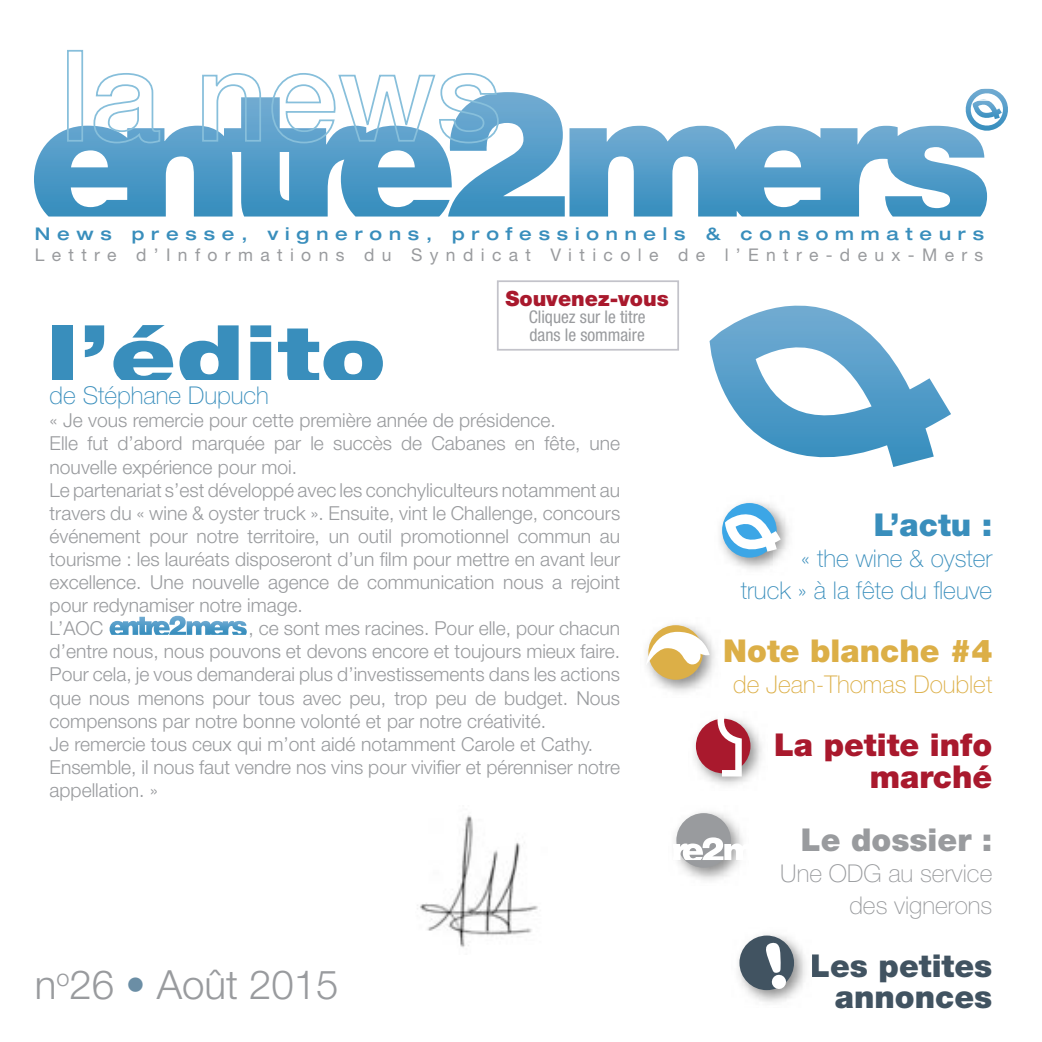
<style>
.page{position:relative;width:1042px;height:1042px;background:#fff}
.page>*{position:absolute;margin:0;border:0;box-sizing:border-box;transform-origin:0 0}
.t1{font:900 84px "Helvetica Neue";color:#398ebc;scale:1.25 1}
.t2{font:300 40.25px "Helvetica Neue";color:#999b9e}
.t3{font:900 31.5px/31.5px "Helvetica Neue";color:#a9192d;text-align:right}
.t4{font:900 31.5px/31.5px "Helvetica Neue";color:#415361;text-align:right}
.t5{font:900 31.5px "Helvetica Neue";color:#dcaf47}
.t6{font:900 31.5px "Helvetica Neue";color:#999b9e}
.t7{font:900 31.5px "Helvetica Neue";color:#398ebc}
.t8{font:100 24.5px/31.5px "Helvetica Neue";color:#398ebc;text-align:right}
.t9{font:100 24.5px/31.5px "Helvetica Neue";color:#999b9e;text-align:right}
.t10{font:100 24.5px "Helvetica Neue";color:#dcaf47}
.t11{font:900 21px "Helvetica Neue";color:#a9192d}
.t12{font:300 19.25px/23.1px "Helvetica Neue";color:#999b9e}
.t13{font:17.5px "Helvetica Neue";letter-spacing:.42em;color:#999b9e}
.t14{font:500 expanded 17.5px "Helvetica Neue";letter-spacing:.39em;color:#398ebc}
.t15{font:condensed 17.5px/17.5px "Helvetica Neue";color:#999b9e}
.s1{color:#6b8ea5}
</style>
<div class="page">
<svg style="left:34px;top:98px;width:236px;height:118px"></svg>
<hr style="left:34px;top:97px;width:418px;height:1px;background:#78b2d1">
<svg style="left:110px;top:616px;width:137px;height:19px"></svg>
<hr style="left:110px;top:616px;width:60px;height:1px;background:#78b2d1">
<img style="left:417px;top:815px;width:121px;height:133px">
<img style="left:720px;top:502px;width:69px;height:68px">
<img style="left:773px;top:550px;width:16px;height:20px">
<div style="left:722px;top:503px;width:54px;height:54px;background:#3ca6e6;border-radius:50%"></div>
<svg style="left:725px;top:514px;width:56px;height:38px"></svg>
<img style="left:694px;top:719px;width:68px;height:67px">
<div style="left:696px;top:719px;width:54px;height:54px;background:#a9192d;border-radius:50%"></div>
<svg style="left:717px;top:718px;width:25px;height:58px"></svg>
<img style="left:677px;top:812px;width:64px;height:69px">
<div style="left:676px;top:813px;width:55px;height:54px;background:#999b9e;border-radius:50%"></div>
<svg style="left:675px;top:837px;width:68px;height:23px"></svg>
<img style="left:647px;top:624px;width:68px;height:69px">
<div style="left:648px;top:625px;width:55px;height:55px;background:#dcaf47;border-radius:50%"></div>
<svg style="left:646px;top:632px;width:63px;height:34px"></svg>
<img style="left:738px;top:934px;width:68px;height:69px">
<div style="left:739px;top:935px;width:55px;height:55px;background:#415361;border-radius:50%"></div>
<div style="left:67px;top:50px;width:16px;height:92px;border:2px solid #87bfdb"></div>
<svg style="left:93px;top:73px;width:68px;height:71px"></svg>
<svg style="left:201px;top:73px;width:61px;height:69px"></svg>
<svg style="left:270px;top:73px;width:738px;height:143px"></svg>
<hr style="left:709px;top:467px;width:242px;height:1px;background:#398ebc">
<svg style="left:709px;top:306px;width:242px;height:161px"></svg>
<hr style="left:709px;top:305px;width:242px;height:1px;background:#78b2d1">
<svg style="left:497px;top:280px;width:182px;height:71px"></svg>
<svg style="left:770px;top:941px;width:17px;height:49px"></svg>
<p class="t14" style="left:35px;top:223px;width:951px">News presse, vignerons, professionnels &amp; consommateurs</p>
<p class="t13" style="left:35px;top:245px;width:950px">Lettre d’Informations du Syndicat Viticole de l’Entre-deux-Mers</p>
<p class="t11" style="left:505px;top:286px;width:165px">Souvenez-vous</p>
<p class="t15" style="left:529px;top:308px;width:118px">Cliquez sur le titre dans le sommaire</p>
<h1 class="t1" style="left:46px;top:305px;width:274px">l’édito</h1>
<p class="t8" style="left:50px;top:380px;width:221px">de Stéphane Dupuch</p>
<p class="t12" style="left:50px;top:408px;width:572px">« Je vous remercie pour cette première année de présidence.<br>Elle fut d’abord marquée par le succès de Cabanes en fête, une nouvelle expérience pour moi.<br>Le partenariat s’est développé avec les conchyliculteurs notamment au travers du « wine &amp; oyster truck ». Ensuite, vint le Challenge, concours événement pour notre territoire, un outil promotionnel commun au tourisme : les lauréats disposeront d’un film pour mettre en avant leur excellence. Une nouvelle agence de communication nous a rejoint pour redynamiser notre image.<br>L’AOC</p>
<p class="t12" style="left:50px;top:616px;width:572px;text-indent:199px">, ce sont mes racines. Pour elle, pour chacun d’entre nous, nous pouvons et devons encore et toujours mieux faire.<br>Pour cela, je vous demanderai plus d’investissements dans les actions que nous menons pour tous avec peu, trop peu de budget. Nous compensons par notre bonne volonté et par notre créativité.<br>Je remercie tous ceux qui m’ont aidé notamment Carole et Cathy.<br>Ensemble, il nous faut vendre nos vins pour vivifier et pérenniser notre appellation. »</p>
<h2 class="t2" style="left:35px;top:960px;width:305px">n<sup>o</sup>26 <span class="s1">•</span> Août 2015</h2>
<h3 class="t7" style="left:874px;top:506px;width:120px">L’actu :</h3>
<p class="t8" style="left:741px;top:543px;width:253px">« the wine &amp; oyster<br>truck » à la fête du fleuve</p>
<h3 class="t5" style="left:723px;top:632px;width:271px">Note blanche #4</h3>
<p class="t10" style="left:733px;top:670px;width:261px">de Jean-Thomas Doublet</p>
<h3 class="t3" style="left:774px;top:729px;width:220px">La petite info marché</h3>
<h3 class="t6" style="left:801px;top:821px;width:193px">Le dossier :</h3>
<p class="t9" style="left:780px;top:858px;width:214px">Une ODG au service des vignerons</p>
<h3 class="t4" style="left:810px;top:949px;width:184px">Les petites annonces</h3>
</div>
